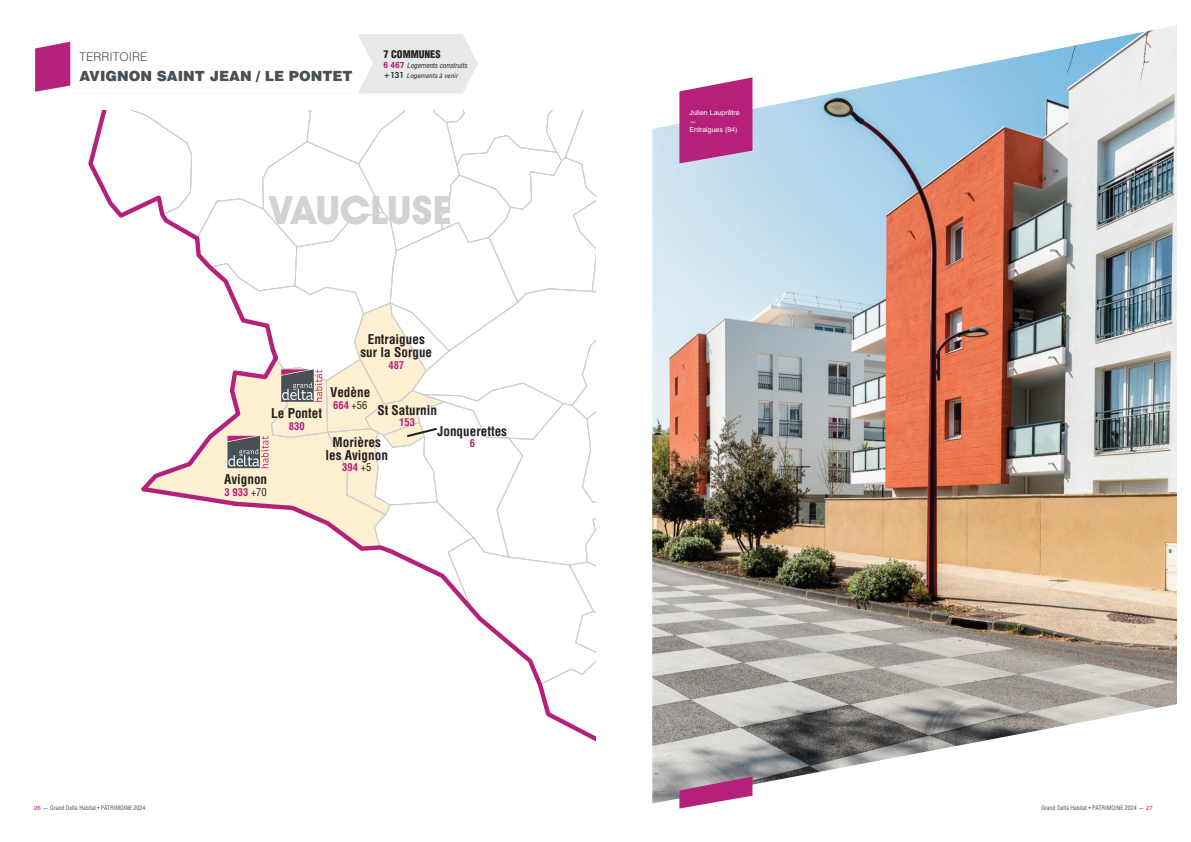
<style>
.page{position:relative;width:1191px;height:842px;background:#fff}
.page>*{position:absolute;margin:0;border:0;box-sizing:border-box;transform-origin:0 0}
.t1{font:700 39.2px "Avant Garde IT Cby BT";color:#d1d2d4}
.t2{font:900 14px "Helvetica";color:#475157}
.t3{font:700 condensed 13.2px/13.2px "Helvetica";color:#231f20;text-align:center}
.t4{font:300 12px "Helvetica";color:#475157}
.t5{font:700 condensed 10.5px "Helvetica";color:#b5207a}
.t6{font:900 condensed 10.3px "Helvetica";color:#231f20}
.t7{font:7px/8.4px "Helvetica";color:#fff}
.t8{font:italic condensed 7px "Helvetica";letter-spacing:.005em;color:#231f20}
.t9{font:italic condensed 6.2px "Helvetica";letter-spacing:.005em;color:#231f20;scale:1.13 1}
.t10{font:condensed 6px "Helvetica";color:#475157}
.s1{font-family:"Avant Garde IT Cby BT";font-weight:700;font-style:normal;font-size:8.3px;color:#b5207a}
.s2{font-family:"Avant Garde IT Cby BT";font-weight:600;font-style:normal;font-size:8.3px}
.s3{font-weight:400;color:#231f20}
.s4{font-stretch:normal;color:#b5207a}
.s5{font-stretch:normal}
</style>
<div class="page">
<img style="left:652px;top:26px;width:524px;height:777px">
<svg style="left:88px;top:110px;width:507px;height:631px"></svg>
<svg style="left:35px;top:34px;width:443px;height:60px"></svg>
<svg style="left:679px;top:77px;width:73px;height:86px;background:#bc418e"></svg>
<svg style="left:679px;top:776px;width:73px;height:32px"></svg>
<p class="t4" style="left:79px;top:49px;width:70px">TERRITOIRE</p>
<p class="t2" style="left:79px;top:71px;width:275px">AVIGNON SAINT JEAN / LE PONTET</p>
<p class="t6" style="left:383px;top:48px;width:59px">7 COMMUNES</p>
<p class="t8" style="left:383px;top:62px;width:85px"><span class="s1">6 467</span> Logements construits</p>
<p class="t9" style="left:383px;top:73px;width:67px"><span class="s2">+131</span> Logements à venir</p>
<h1 class="t1" style="left:269px;top:196px;width:184px">VAUCLUSE</h1>
<p class="t3" style="left:360px;top:333px;width:73px">Entraigues sur la Sorgue</p>
<p class="t5" style="left:388px;top:359px;width:17px">487</p>
<p class="t3" style="left:330px;top:384px;width:108px;line-height:17.6px;text-align:left">Vedène<br><sup>664</sup> <sup>+56</sup> St Saturnin</p>
<p class="t5" style="left:399px;top:416px;width:17px">153</p>
<p class="t3" style="left:325px;top:435px;width:64px">Morières les Avignon</p>
<p class="t5" style="left:342px;top:462px;width:30px">394 <span class="s3">+5</span></p>
<p class="t3" style="left:271px;top:407px;width:52px">Le Pontet</p>
<p class="t5" style="left:289px;top:420px;width:17px">830</p>
<p class="t3" style="left:437px;top:425px;width:71px">Jonquerettes</p>
<p class="t5" style="left:470px;top:438px;width:7px">6</p>
<p class="t3" style="left:224px;top:473px;width:44px">Avignon</p>
<p class="t5" style="left:225px;top:486px;width:44px">3 933 <span class="s3">+70</span></p>
<p class="t7" style="left:689px;top:109px;width:52px">Julien Lauprêtre —<br>Entraigues (84)</p>
<p class="t10" style="left:34px;top:805px;width:113px"><span class="s4">26</span> <span class="s5">—</span> Grand Delta Habitat • PATRIMOINE 2024</p>
<p class="t10" style="left:1041px;top:805px;width:113px">Grand Delta Habitat • PATRIMOINE 2024 <span class="s5">—</span> <span class="s4">27</span></p>
</div>
